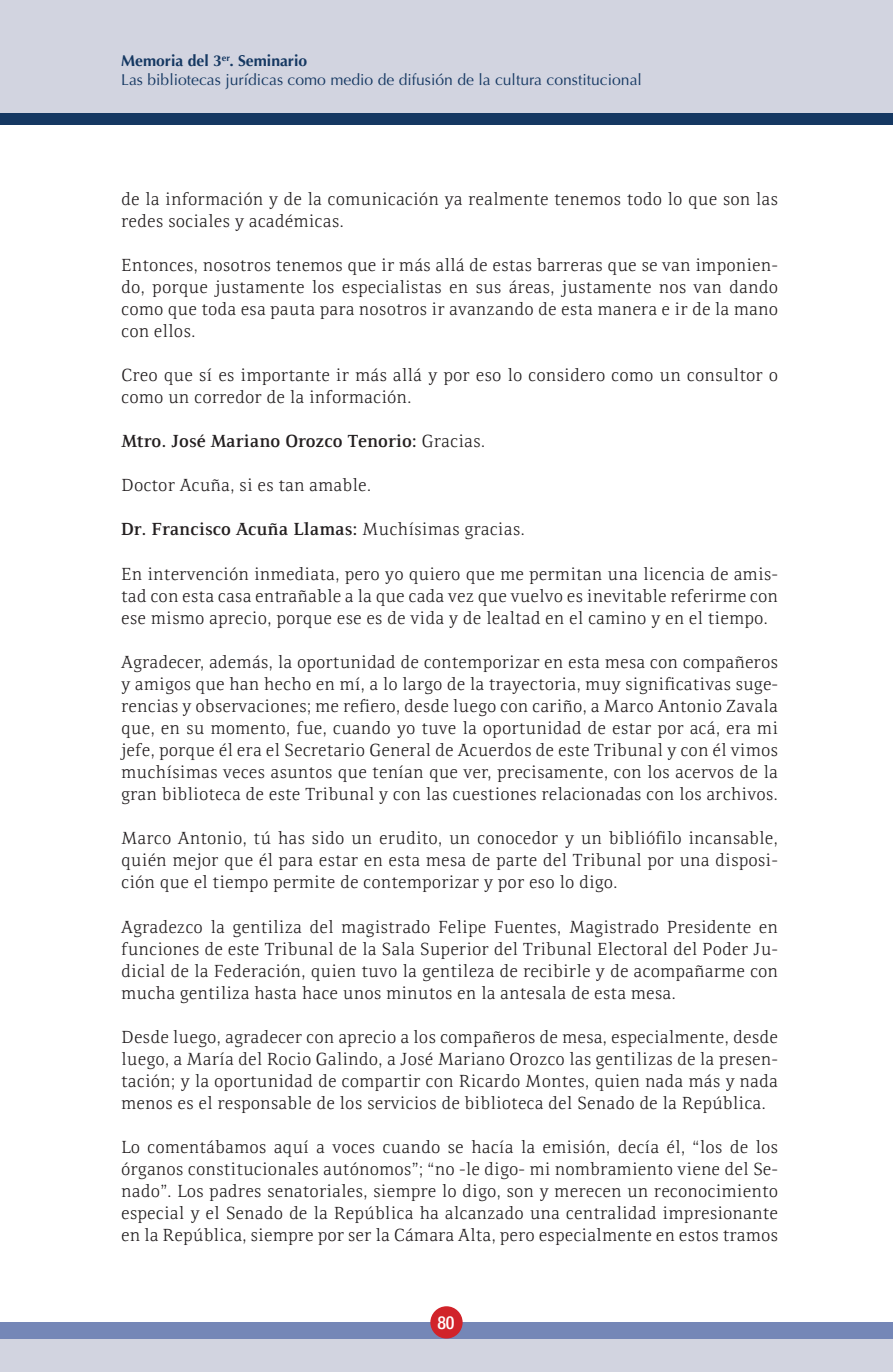
<style>
.page{position:relative;width:893px;height:1372px;background:#fff}
.page>*{position:absolute;margin:0;border:0;box-sizing:border-box;transform-origin:0 0}
.Texto{font:300 18px/22.1px "Resavska ITC Std";color:#231f20;text-align:justify}
.Texto-2{font:700 18px "Resavska ITC Std";color:#231f20}
.t1{font:500 condensed 18px "Helvetica Neue LT Std";color:#fff}
.t2{font:15.75px/18.9px "Optima";color:#153862}
.s1{font-weight:700}
.s2{font-weight:300}
</style>
<div class="page">
<div style="left:0;top:1338px;width:893px;height:33px;background:#d2d4e0"></div>
<div style="left:0;top:1322px;width:893px;height:16px;background:#7587b7"></div>
<div style="left:430px;top:1306px;width:33px;height:32px;background:#d1232a;border-radius:50%"></div>
<div style="left:0;top:0;width:893px;height:123px;background:#d2d4e0"></div>
<div style="left:0;top:113px;width:893px;height:12px;background:#153862"></div>
<p class="t2" style="left:121px;top:52px;width:522px"><span class="s1">Memoria del 3</span><sup>er</sup><span class="s1">. Seminario<br></span>Las bibliotecas jurídicas como medio de difusión de la cultura constitucional</p>
<p class="Texto" style="left:121px;top:187px;width:658px">de la información y de la comunicación ya realmente tenemos todo lo que son las redes sociales y académicas.</p>
<p class="Texto" style="left:121px;top:254px;width:658px">Entonces, nosotros tenemos que ir más allá de estas barreras que se van imponien&shy;do, porque justamente los especialistas en sus áreas, justamente nos van dando como que toda esa pauta para nosotros ir avanzando de esta manera e ir de la mano con ellos.</p>
<p class="Texto" style="left:121px;top:364px;width:658px">Creo que sí es importante ir más allá y por eso lo considero como un consultor o como un corredor de la información.</p>
<p class="Texto-2" style="left:121px;top:430px;width:366px">Mtro. José Mariano Orozco Tenorio: <span class="s2">Gracias.</span></p>
<p class="Texto" style="left:121px;top:474px;width:252px">Doctor Acuña, si es tan amable.</p>
<p class="Texto-2" style="left:121px;top:518px;width:405px">Dr. Francisco Acuña Llamas: <span class="s2">Muchísimas gracias.</span></p>
<p class="Texto" style="left:121px;top:562px;width:658px">En intervención inmediata, pero yo quiero que me permitan una licencia de amis&shy;tad con esta casa entrañable a la que cada vez que vuelvo es inevitable referirme con ese mismo aprecio, porque ese es de vida y de lealtad en el camino y en el tiempo.</p>
<p class="Texto" style="left:121px;top:650px;width:659px">Agradecer, además, la oportunidad de contemporizar en esta mesa con compañeros y amigos que han hecho en mí, a lo largo de la trayectoria, muy significativas suge&shy;rencias y observaciones; me refiero, desde luego con cariño, a Marco Antonio Zavala que, en su momento, fue, cuando yo tuve la oportunidad de estar por acá, era mi jefe, porque él era el Secretario General de Acuerdos de este Tribunal y con él vimos muchísimas veces asuntos que tenían que ver, precisamente, con los acervos de la gran biblioteca de este Tribunal y con las cuestiones relacionadas con los archivos.</p>
<p class="Texto" style="left:121px;top:827px;width:658px">Marco Antonio, tú has sido un erudito, un conocedor y un bibliófilo incansable, quién mejor que él para estar en esta mesa de parte del Tribunal por una disposi&shy;ción que el tiempo permite de contemporizar y por eso lo digo.</p>
<p class="Texto" style="left:121px;top:915px;width:659px">Agradezco la gentiliza del magistrado Felipe Fuentes, Magistrado Presidente en funciones de este Tribunal de la Sala Superior del Tribunal Electoral del Poder Ju&shy;dicial de la Federación, quien tuvo la gentileza de recibirle y de acompañarme con mucha gentiliza hasta hace unos minutos en la antesala de esta mesa.</p>
<p class="Texto" style="left:121px;top:1025px;width:658px">Desde luego, agradecer con aprecio a los compañeros de mesa, especialmente, desde luego, a María del Rocio Galindo, a José Mariano Orozco las gentilizas de la presen&shy;tación; y la oportunidad de compartir con Ricardo Montes, quien nada más y nada menos es el responsable de los servicios de biblioteca del Senado de la República.</p>
<p class="Texto" style="left:121px;top:1136px;width:659px">Lo comentábamos aquí a voces cuando se hacía la emisión, decía él, “los de los órganos constitucionales autónomos”; “no -le digo- mi nombramiento viene del Se&shy;nado”. Los padres senatoriales, siempre lo digo, son y merecen un reconocimiento especial y el Senado de la República ha alcanzado una centralidad impresionante en la República, siempre por ser la Cámara Alta, pero especialmente en estos tramos</p>
<p class="t1" style="left:437px;top:1311px;width:19px">80</p>
</div>
